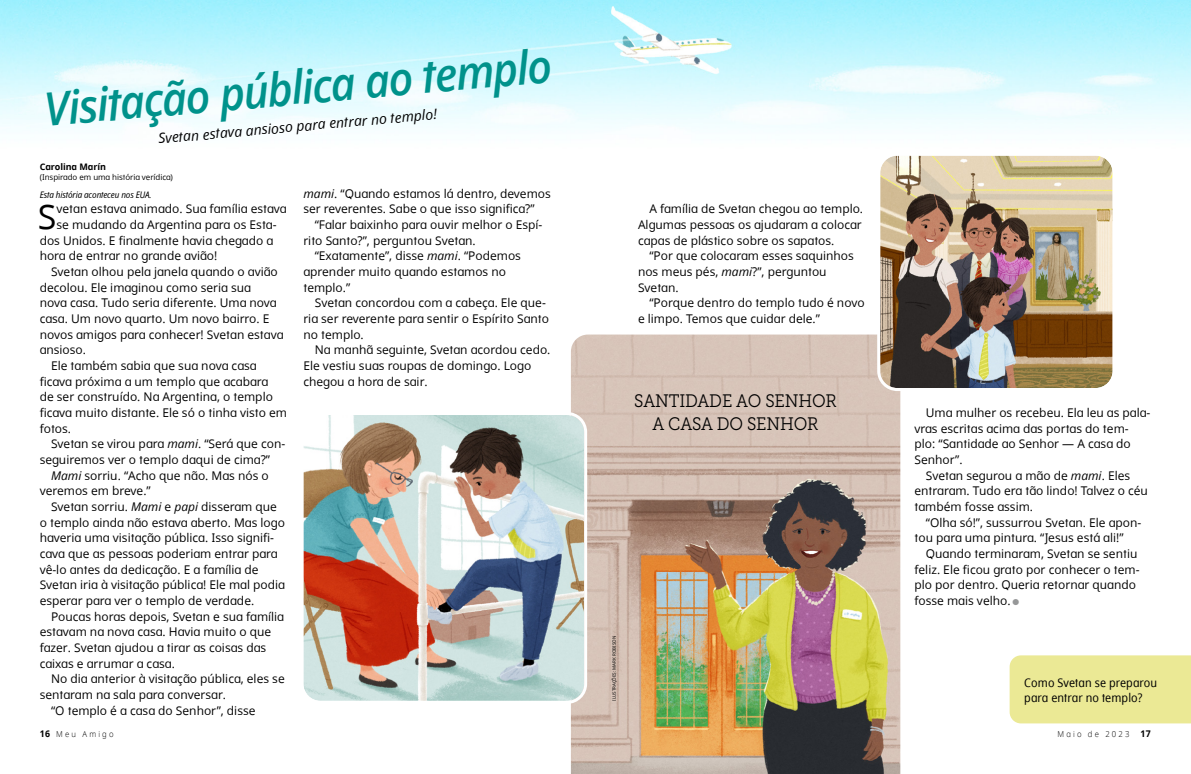
<style>
.page{position:relative;width:1191px;height:774px;background:#fff}
.page>*{position:absolute;margin:0;border:0;box-sizing:border-box;transform-origin:0 0}
.t1{font:italic 600 46px "Dots Solidlds Lat";color:#00928b;scale:.94 1}
.p1_first{font:33.9px "Dots Solidlds Lat";color:#000}
.Holiness_to_the_Lord{font:18px/23px "Museo Slablds Lat 300";letter-spacing:-.01em;color:#000;text-align:center;scale:.92 1}
.t2{font:italic 14px "Dots Solidlds Lat";color:#000}
.p1{font:12px/15.7px "Dots Solidlds Lat";color:#000}
.p1_first-2{font:12px "Dots Solidlds Lat";color:#000}
.t3{font:12px/15.8px "Dots Solid Condlds Lat";letter-spacing:.01em;color:#000}
.p1_bio{font:italic 9px "Dots Solid Condlds Lat";letter-spacing:-.01em;color:#000}
.p1_author-name{font:700 9px "Dots Solidlds Lat";letter-spacing:-.005em;color:#000}
.t4{font:300 8.2px "Dots Solidlds Lat";letter-spacing:.28em;color:#000;scale:.95 1}
.p1_author-role{font:8px "Dots Solidlds Lat";letter-spacing:-.005em;color:#000}
.t5{font:4.5px "Dots Solidlds Lat";color:#000}
.s1{font-style:italic}
.s2{font-family:"Ding P Ilds Dpi";font-size:8.5px;color:#969798}
.s3{font-weight:700;font-size:9.2px}
</style>
<div class="page">
<div style="left:1009px;top:655px;width:182px;height:68px;background:#ebe995"></div>
<img style="left:571px;top:334px;width:329px;height:440px">
<img style="left:304px;top:415px;width:280px;height:286px">
<div style="left:300px;top:412px;width:287px;height:292px;border:3px solid #fff;border-radius:19px"></div>
<img style="left:0;top:0;width:1191px;height:129px">
<img style="left:880px;top:157px;width:231px;height:231px">
<div style="left:877px;top:153px;width:238px;height:238px;border:3px solid #fff;border-radius:19px"></div>
<p class="t1" style="left:41px;top:75px;width:543px;rotate:-5deg">Visitação pública ao templo</p>
<p class="p1_author-name" style="left:40px;top:160px;width:68px">Carolina Marín</p>
<p class="p1_author-role" style="left:40px;top:171px;width:135px">(Inspirado em uma história verídica)</p>
<p class="t2" style="left:158px;top:128px;width:281px;rotate:-5deg">Svetan estava ansioso para entrar no templo!</p>
<p class="p1_bio" style="left:40px;top:188px;width:113px">Esta história aconteceu nos EUA.</p>
<p class="p1_first" style="left:38px;top:192px;width:20px">S</p>
<p class="p1_first-2" style="left:57px;top:200px;width:232px">vetan estava animado. Sua família estava</p>
<p class="p1_first-2" style="left:57px;top:216px;width:221px">se mudando da Argentina para os Esta-</p>
<p class="p1_first-2" style="left:40px;top:231px;width:235px">dos Unidos. E finalmente havia chegado a</p>
<p class="p1_first-2" style="left:40px;top:247px;width:179px">hora de entrar no grande avião!</p>
<p class="p1" style="left:40px;top:264px;width:245px;text-indent:11px">Svetan olhou pela janela quando o avião decolou. Ele imaginou como seria sua<br>nova casa. Tudo seria diferente. Uma nova casa. Um novo quarto. Um novo bairro. E novos amigos para conhecer! Svetan estava ansioso.</p>
<p class="p1" style="left:40px;top:358px;width:249px;text-indent:11px">Ele também sabia que sua nova casa ficava próxima a um templo que acabara<br>de ser construído. Na Argentina, o templo ficava muito distante. Ele só o tinha visto em fotos.</p>
<p class="p1" style="left:40px;top:436px;width:247px;text-indent:11px">Svetan se virou para <span class="s1">mami</span>. “Será que con&shy;seguiremos ver o templo daqui de cima?”</p>
<p class="p1" style="left:40px;top:467px;width:230px;text-indent:11px"><span class="s1">Mami</span> sorriu. “Acho que não. Mas nós o veremos em breve.”</p>
<p class="p1" style="left:40px;top:499px;width:247px;text-indent:11px">Svetan sorriu. <span class="s1">Mami</span> e <span class="s1">papi</span> disseram que o templo ainda não estava aberto. Mas logo haveria uma visitação pública. Isso signifi&shy;cava que as pessoas poderiam entrar para vê-lo antes da dedicação. E a família de Svetan iria à visitação pública! Ele mal podia esperar para ver o templo de verdade.</p>
<p class="p1" style="left:40px;top:608px;width:246px;text-indent:11px">Poucas horas depois, Svetan e sua família estavam na nova casa. Havia muito o que fazer. Svetan ajudou a tirar as coisas das caixas e arrumar a casa.</p>
<p class="p1" style="left:40px;top:671px;width:246px;text-indent:11px">No dia anterior à visitação pública, eles se sentaram na sala para conversar.</p>
<p class="p1" style="left:51px;top:702px;width:206px">“O templo é a casa do Senhor”, disse</p>
<p class="p1" style="left:303px;top:185px;width:249px"><span class="s1">mami</span>. “Quando estamos lá dentro, devemos ser reverentes. Sabe o que isso significa?”</p>
<p class="p1" style="left:303px;top:217px;width:240px;text-indent:11px">“Falar baixinho para ouvir melhor o Espí&shy;rito Santo?”, perguntou Svetan.</p>
<p class="p1" style="left:303px;top:248px;width:219px;text-indent:11px">“Exatamente”, disse <span class="s1">mami</span>. “Podemos aprender muito quando estamos no templo.”</p>
<p class="p1" style="left:303px;top:295px;width:247px;text-indent:11px">Svetan concordou com a cabeça. Ele que&shy;ria ser reverente para sentir o Espírito Santo no templo.</p>
<p class="p1" style="left:303px;top:342px;width:248px;text-indent:11px">Na manhã seguinte, Svetan acordou cedo.<br>Ele vestiu suas roupas de domingo. Logo chegou a hora de sair.</p>
<p class="p1" style="left:638px;top:201px;width:227px;text-align:justify;text-indent:11px">A família de Svetan chegou ao templo.<br>Algumas pessoas os ajudaram a colocar capas de plástico sobre os sapatos.</p>
<p class="p1" style="left:638px;top:248px;width:217px;text-indent:11px">“Por que colocaram esses saquinhos nos meus pés, <span class="s1">mami</span>?”, perguntou<br>Svetan.</p>
<p class="p1" style="left:638px;top:295px;width:228px;text-indent:11px">“Porque dentro do templo tudo é novo e limpo. Temos que cuidar dele.”</p>
<p class="Holiness_to_the_Lord" style="left:634px;top:388px;width:222px">SANTIDADE AO SENHOR<br>A CASA DO SENHOR</p>
<p class="t5" style="left:611px;top:701px;width:66px;rotate:-90deg">ILUSTRAÇÕES: MARK ROBISON</p>
<p class="p1" style="left:914px;top:405px;width:237px;text-indent:11px">Uma mulher os recebeu. Ela leu as pala&shy;vras escritas acima das portas do tem&shy;plo: “Santidade ao Senhor — A casa do<br>Senhor”.</p>
<p class="p1" style="left:914px;top:467px;width:235px;text-indent:11px">Svetan segurou a mão de <span class="s1">mami</span>. Eles entraram. Tudo era tão lindo! Talvez o céu também fosse assim.</p>
<p class="p1" style="left:914px;top:514px;width:228px;text-indent:11px">“Olha só!”, sussurrou Svetan. Ele apon&shy;tou para uma pintura. “Jesus está ali!”</p>
<p class="p1" style="left:914px;top:546px;width:227px;text-indent:11px">Quando terminaram, Svetan se sentiu feliz. Ele ficou grato por conhecer o tem&shy;plo por dentro. Queria retornar quando fosse mais velho. <span class="s2">●</span></p>
<p class="t3" style="left:1024px;top:674px;width:134px">Como Svetan se preparou para entrar no templo?</p>
<p class="t4" style="left:40px;top:728px;width:79px"><span class="s3">16</span> Meu Amigo</p>
<p class="t4" style="left:1057px;top:728px;width:100px">Maio de 2023 <span class="s3">17</span></p>
</div>
